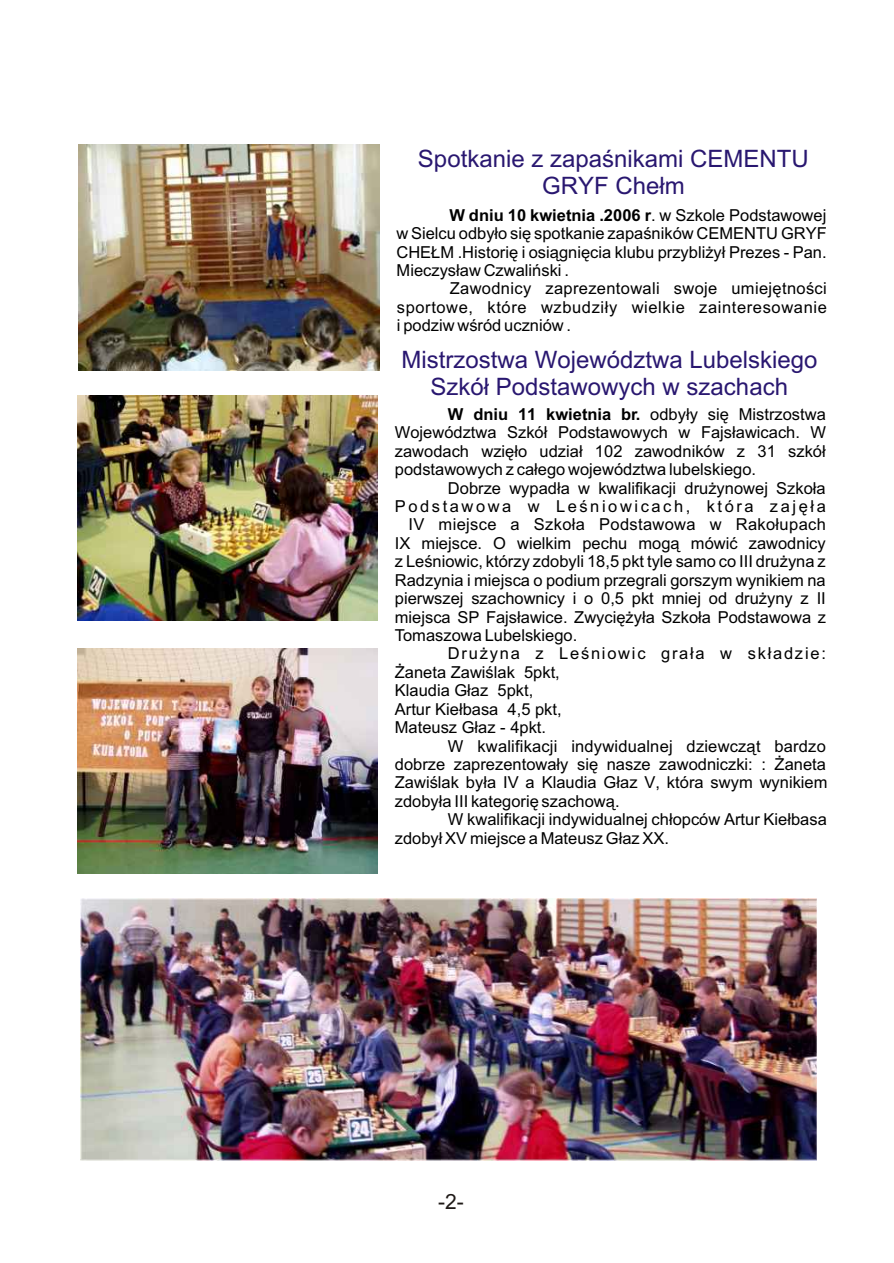
<style>
.page{position:relative;width:894px;height:1263px;background:#fff}
.page>*{position:absolute;margin:0;border:0;box-sizing:border-box;transform-origin:0 0}
.t1{font:24px/26.8px "Arial CE";color:#291770;text-align:center}
.t2{font:21px "Arial CE";color:#1f1a17}
.t3{font:16.5px/18.5px "Arial CE";color:#000;text-align:justify}
.t4{font:16.5px "Arial CE";letter-spacing:.02em;color:#000}
.t5{font:16.5px "Arial CE";letter-spacing:.155em;color:#000}
.t6{font:16.5px "Arial CE";letter-spacing:.105em;color:#000}
.s1{font-weight:700}
</style>
<div class="page">
<img style="left:78px;top:144px;width:302px;height:226px">
<img style="left:77px;top:649px;width:300px;height:225px">
<img style="left:81px;top:899px;width:735px;height:262px">
<img style="left:78px;top:395px;width:300px;height:225px">
<h1 class="t1" style="left:418px;top:147px;width:392px">Spotkanie z zapaœnikami CEMENTU<br>GRYF Che³m</h1>
<p class="t3" style="left:396px;top:207px;width:432px;text-indent:53px"><span class="s1">W dniu 10 kwietnia .2006 r</span>. w Szkole Podstawowej w Sielcu odby³o siê spotkanie zapaœników CEMENTU GRYF CHE£M .Historiê i osi¹gniêcia klubu przybli¿y³ Prezes - Pan.<br>Mieczys³aw Czwaliñski .</p>
<p class="t3" style="left:397px;top:281px;width:432px;text-indent:53px">Zawodnicy zaprezentowali swoje umiejêtnoœci sportowe, które wzbudzi³y wielkie zainteresowanie i podziw wœród uczniów .</p>
<h1 class="t1" style="left:401px;top:348px;width:418px">Mistrzostwa Województwa Lubelskiego<br>Szkó³ Podstawowych w szachach</h1>
<p class="t3" style="left:395px;top:406px;width:433px;text-indent:53px"><span class="s1">W dniu 11 kwietnia br.</span> odby³y siê Mistrzostwa Województwa Szkó³ Podstawowych w Fajs³awicach. W zawodach wziê³o udzia³ 102 zawodników z 31 szkó³ podstawowych z ca³ego województwa lubelskiego.</p>
<p class="t3" style="left:448px;top:480px;width:379px">Dobrze wypad³a w kwalifikacji dru¿ynowej Szko³a</p>
<p class="t5" style="left:395px;top:500px;width:433px">Podstawowa w Leœniowicach, która zajê³a</p>
<p class="t4" style="left:409px;top:518px;width:419px">IV miejsce a Szko³a Podstawowa w Rako³upach</p>
<p class="t3" style="left:395px;top:535px;width:432px">IX miejsce. O wielkim pechu mog¹ mówiæ zawodnicy</p>
<p class="t3" style="left:395px;top:554px;width:432px">z Leœniowic, którzy zdobyli 18,5 pkt tyle samo co III dru¿yna z</p>
<p class="t3" style="left:395px;top:572px;width:432px">Radzynia i miejsca o podium przegrali gorszym wynikiem na</p>
<p class="t3" style="left:395px;top:591px;width:433px">pierwszej szachownicy i o 0,5 pkt mniej od dru¿yny z II</p>
<p class="t3" style="left:395px;top:609px;width:433px">miejsca SP Fajs³awice. Zwyciê¿y³a Szko³a Podstawowa z</p>
<p class="t3" style="left:395px;top:628px;width:184px">Tomaszowa Lubelskiego.</p>
<p class="t6" style="left:448px;top:647px;width:379px">Dru¿yna z Leœniowic gra³a w sk³adzie:</p>
<p class="t3" style="left:395px;top:664px;width:167px">¯aneta Zawiœlak 5pkt,</p>
<p class="t3" style="left:395px;top:683px;width:140px">Klaudia G³az 5pkt,</p>
<p class="t3" style="left:395px;top:701px;width:168px">Artur Kie³basa 4,5 pkt,</p>
<p class="t3" style="left:395px;top:720px;width:153px">Mateusz G³az - 4pkt.</p>
<p class="t3" style="left:448px;top:738px;width:379px">W kwalifikacji indywidualnej dziewcz¹t bardzo</p>
<p class="t3" style="left:395px;top:757px;width:433px">dobrze zaprezentowa³y siê nasze zawodniczki: : ¯aneta</p>
<p class="t3" style="left:395px;top:775px;width:434px">Zawiœlak by³a IV a Klaudia G³az V, która swym wynikiem</p>
<p class="t3" style="left:395px;top:793px;width:226px">zdoby³a III kategoriê szachow¹.</p>
<p class="t3" style="left:448px;top:812px;width:380px">W kwalifikacji indywidualnej ch³opców Artur Kie³basa</p>
<p class="t3" style="left:395px;top:830px;width:276px">zdoby³ XV miejsce a Mateusz G³az XX.</p>
<p class="t2" style="left:438px;top:1194px;width:27px">-2-</p>
</div>
